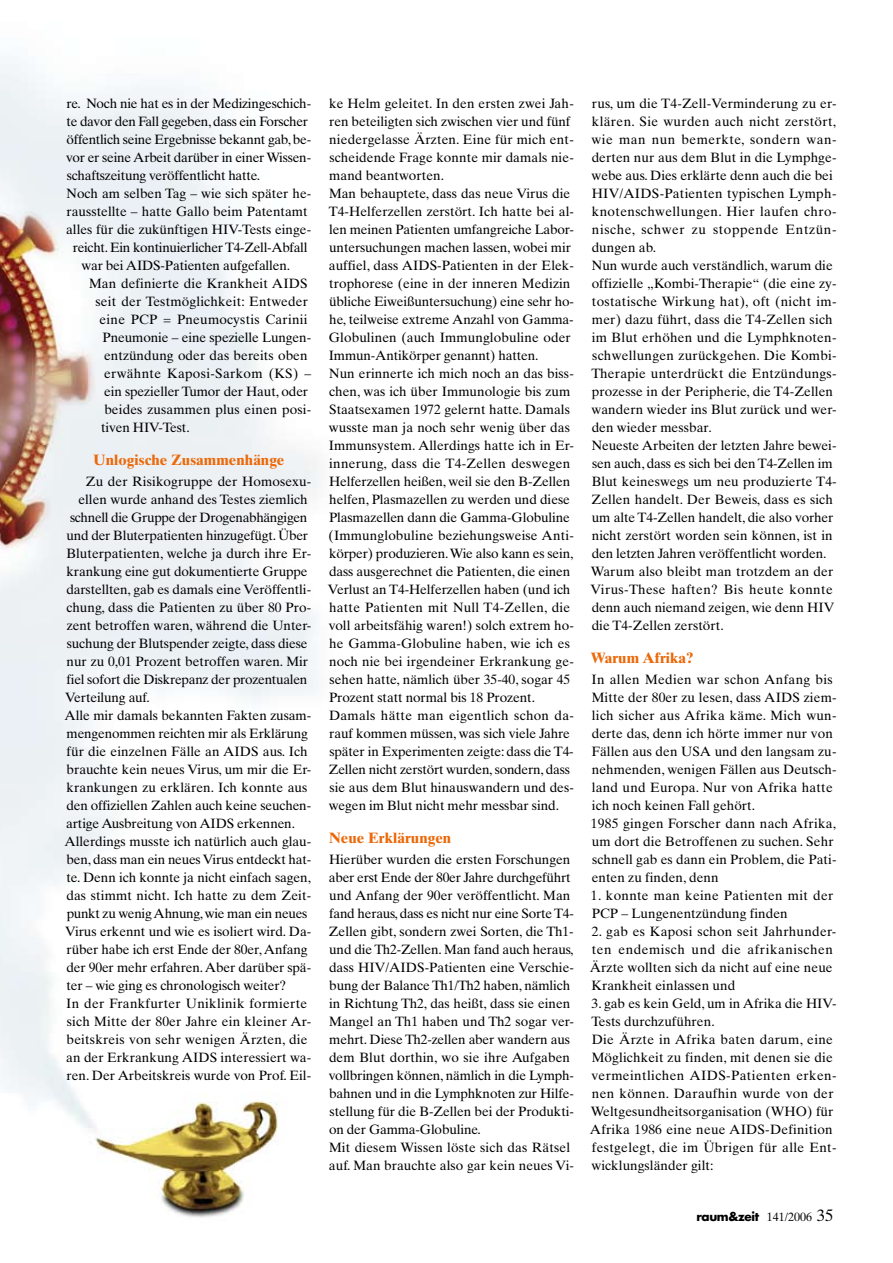
<style>
.page{position:relative;width:893px;height:1263px;background:#fff}
.page>*{position:absolute;margin:0;border:0;box-sizing:border-box;transform-origin:0 0}
.t1{font:700 15px "Times Ten";letter-spacing:.005em;color:#eb690a}
.t2{font:13.5px/18px "Times Ten";color:#000}
.t3{font:13.5px "Times Ten";letter-spacing:-.02em;color:#000}
.t4{font:13.5px/18px "Times Ten";letter-spacing:.02em;color:#000}
.t5{font:13.5px/18px "Times Ten";letter-spacing:.025em;color:#000}
.t6{font:13.5px "Times Ten";letter-spacing:-.025em;color:#000}
.t7{font:700 12px "Futura";letter-spacing:-.03em;color:#000}
.s1{font-family:"Times Ten";font-weight:400}
.s2{font-family:"Times Ten";font-weight:400;font-size:16.5px}
</style>
<div class="page">
<img style="left:0;top:56px;width:321px;height:1162px">
<p class="t2" style="left:67px;top:94px;width:246px">re. Noch nie hat es in der Medizingeschich-</p>
<p class="t6" style="left:67px;top:113px;width:243px">te davor den Fall gegeben, dass ein Forscher</p>
<p class="t3" style="left:67px;top:131px;width:246px">öffentlich seine Ergebnisse bekannt gab, be-</p>
<p class="t3" style="left:66px;top:149px;width:247px">vor er seine Arbeit darüber in einer Wissen-</p>
<p class="t2" style="left:67px;top:166px;width:195px">schaftszeitung veröffentlicht hatte.</p>
<p class="t2" style="left:66px;top:184px;width:246px">Noch am selben Tag – wie sich später he-</p>
<p class="t2" style="left:67px;top:202px;width:243px">rausstellte – hatte Gallo beim Patentamt</p>
<p class="t2" style="left:66px;top:220px;width:246px">alles für die zukünftigen HIV-Tests einge-</p>
<p class="t3" style="left:73px;top:239px;width:236px">reicht. Ein kontinuierlicher T4-Zell-Abfall</p>
<p class="t2" style="left:81px;top:256px;width:210px">war bei AIDS-Patienten aufgefallen.</p>
<p class="t2" style="left:89px;top:274px;width:220px">Man definierte die Krankheit AIDS</p>
<p class="t2" style="left:96px;top:292px;width:214px">seit der Testmöglichkeit: Entweder</p>
<p class="t4" style="left:100px;top:310px;width:210px">eine PCP = Pneumocystis Carinii</p>
<p class="t2" style="left:103px;top:328px;width:210px">Pneumonie – eine spezielle Lungen-</p>
<p class="t2" style="left:104px;top:346px;width:205px">entzündung oder das bereits oben</p>
<p class="t5" style="left:104px;top:364px;width:209px">erwähnte Kaposi-Sarkom (KS) –</p>
<p class="t2" style="left:104px;top:382px;width:206px">ein spezieller Tumor der Haut, oder</p>
<p class="t2" style="left:104px;top:400px;width:208px">beides zusammen plus einen posi-</p>
<p class="t2" style="left:101px;top:418px;width:90px">tiven HIV-Test.</p>
<p class="t1" style="left:93px;top:451px;width:193px">Unlogische Zusammenhänge</p>
<p class="t2" style="left:86px;top:472px;width:227px">Zu der Risikogruppe der Homosexu-</p>
<p class="t2" style="left:79px;top:490px;width:231px">ellen wurde anhand des Testes ziemlich</p>
<p class="t6" style="left:70px;top:509px;width:239px">schnell die Gruppe der Drogenabhängigen</p>
<p class="t2" style="left:67px;top:526px;width:243px">und der Bluterpatienten hinzugefügt. Über</p>
<p class="t2" style="left:66px;top:544px;width:246px">Bluterpatienten, welche ja durch ihre Er-</p>
<p class="t2" style="left:67px;top:562px;width:242px">krankung eine gut dokumentierte Gruppe</p>
<p class="t2" style="left:66px;top:580px;width:246px">darstellten, gab es damals eine Veröffentli-</p>
<p class="t2" style="left:66px;top:598px;width:246px">chung, dass die Patienten zu über 80 Pro-</p>
<p class="t2" style="left:67px;top:616px;width:246px">zent betroffen waren, während die Unter-</p>
<p class="t2" style="left:67px;top:634px;width:242px">suchung der Blutspender zeigte, dass diese</p>
<p class="t2" style="left:67px;top:652px;width:243px">nur zu 0,01 Prozent betroffen waren. Mir</p>
<p class="t3" style="left:67px;top:671px;width:242px">fiel sofort die Diskrepanz der prozentualen</p>
<p class="t2" style="left:65px;top:688px;width:86px">Verteilung auf.</p>
<p class="t2" style="left:65px;top:706px;width:248px">Alle mir damals bekannten Fakten zusam-</p>
<p class="t2" style="left:67px;top:724px;width:243px">mengenommen reichten mir als Erklärung</p>
<p class="t2" style="left:67px;top:742px;width:242px">für die einzelnen Fälle an AIDS aus. Ich</p>
<p class="t2" style="left:67px;top:760px;width:246px">brauchte kein neues Virus, um mir die Er-</p>
<p class="t2" style="left:67px;top:778px;width:242px">krankungen zu erklären. Ich konnte aus</p>
<p class="t2" style="left:66px;top:796px;width:246px">den offiziellen Zahlen auch keine seuchen-</p>
<p class="t2" style="left:66px;top:814px;width:230px">artige Ausbreitung von AIDS erkennen.</p>
<p class="t2" style="left:65px;top:832px;width:248px">Allerdings musste ich natürlich auch glau-</p>
<p class="t2" style="left:67px;top:850px;width:246px">ben, dass man ein neues Virus entdeckt hat-</p>
<p class="t2" style="left:67px;top:868px;width:246px">te. Denn ich konnte ja nicht einfach sagen,</p>
<p class="t2" style="left:66px;top:886px;width:246px">das stimmt nicht. Ich hatte zu dem Zeit-</p>
<p class="t3" style="left:67px;top:905px;width:242px">punkt zu wenig Ahnung, wie man ein neues</p>
<p class="t2" style="left:65px;top:922px;width:248px">Virus erkennt und wie es isoliert wird. Da-</p>
<p class="t2" style="left:67px;top:940px;width:243px">rüber habe ich erst Ende der 80er, Anfang</p>
<p class="t2" style="left:66px;top:958px;width:246px">der 90er mehr erfahren. Aber darüber spä-</p>
<p class="t2" style="left:67px;top:976px;width:221px">ter – wie ging es chronologisch weiter?</p>
<p class="t4" style="left:66px;top:994px;width:243px">In der Frankfurter Uniklinik formierte</p>
<p class="t2" style="left:67px;top:1012px;width:246px">sich Mitte der 80er Jahre ein kleiner Ar-</p>
<p class="t2" style="left:67px;top:1030px;width:242px">beitskreis von sehr wenigen Ärzten, die</p>
<p class="t2" style="left:66px;top:1048px;width:246px">an der Erkrankung AIDS interessiert wa-</p>
<p class="t2" style="left:67px;top:1066px;width:246px">ren. Der Arbeitskreis wurde von Prof. Eil-</p>
<p class="t2" style="left:328px;top:94px;width:248px">ke Helm geleitet. In den ersten zwei Jah&shy;ren beteiligten sich zwischen vier und fünf niedergelasse Ärzten. Eine für mich ent&shy;scheidende Frage konnte mir damals nie&shy;mand beantworten.<br>Man behauptete, dass das neue Virus die T4-Helferzellen zerstört. Ich hatte bei al&shy;len meinen Patienten umfangreiche Labor&shy;untersuchungen machen lassen, wobei mir auffiel, dass AIDS-Patienten in der Elek&shy;trophorese (eine in der inneren Medizin übliche Eiweißuntersuchung) eine sehr ho&shy;he, teilweise extreme Anzahl von Gamma-Globulinen (auch Immunglobuline oder Immun-Antikörper genannt) hatten.<br>Nun erinnerte ich mich noch an das biss&shy;chen, was ich über Immunologie bis zum Staatsexamen 1972 gelernt hatte. Damals wusste man ja noch sehr wenig über das Immunsystem. Allerdings hatte ich in Er&shy;innerung, dass die T4-Zellen deswegen Helferzellen heißen, weil sie den B-Zellen helfen, Plasmazellen zu werden und diese Plasmazellen dann die Gamma-Globuline (Immunglobuline beziehungsweise Anti&shy;körper) produzieren. Wie also kann es sein, dass ausgerechnet die Patienten, die einen Verlust an T4-Helferzellen haben (und ich hatte Patienten mit Null T4-Zellen, die voll arbeitsfähig waren!) solch extrem ho&shy;he Gamma-Globuline haben, wie ich es noch nie bei irgendeiner Erkrankung ge&shy;sehen hatte, nämlich über 35-40, sogar 45<br>Prozent statt normal bis 18 Prozent.<br>Damals hätte man eigentlich schon da&shy;rauf kommen müssen, was sich viele Jahre später in Experimenten zeigte: dass die T4- Zellen nicht zerstört wurden, sondern, dass sie aus dem Blut hinauswandern und des&shy;wegen im Blut nicht mehr messbar sind.</p>
<p class="t1" style="left:329px;top:829px;width:124px">Neue Erklärungen</p>
<p class="t2" style="left:329px;top:850px;width:247px">Hierüber wurden die ersten Forschungen aber erst Ende der 80er Jahre durchgeführt und Anfang der 90er veröffentlicht. Man fand heraus, dass es nicht nur eine Sorte T4- Zellen gibt, sondern zwei Sorten, die Th1- und die Th2-Zellen. Man fand auch heraus, dass HIV/AIDS-Patienten eine Verschie&shy;bung der Balance Th1/Th2 haben, nämlich in Richtung Th2, das heißt, dass sie einen Mangel an Th1 haben und Th2 sogar ver&shy;mehrt. Diese Th2-zellen aber wandern aus dem Blut dorthin, wo sie ihre Aufgaben vollbringen können, nämlich in die Lymph&shy;bahnen und in die Lymphknoten zur Hilfe&shy;stellung für die B-Zellen bei der Produkti&shy;on der Gamma-Globuline.<br>Mit diesem Wissen löste sich das Rätsel auf. Man brauchte also gar kein neues Vi-</p>
<p class="t2" style="left:590px;top:94px;width:248px">rus, um die T4-Zell-Verminderung zu er&shy;klären. Sie wurden auch nicht zerstört, wie man nun bemerkte, sondern wan&shy;derten nur aus dem Blut in die Lymphge&shy;webe aus. Dies erklärte denn auch die bei HIV/AIDS-Patienten typischen Lymph&shy;knotenschwellungen. Hier laufen chro&shy;nische, schwer zu stoppende Entzün&shy;dungen ab.<br>Nun wurde auch verständlich, warum die offizielle „Kombi-Therapie“ (die eine zy&shy;tostatische Wirkung hat), oft (nicht im&shy;mer) dazu führt, dass die T4-Zellen sich im Blut erhöhen und die Lymphknoten&shy;schwellungen zurückgehen. Die Kombi-Therapie unterdrückt die Entzündungs&shy;prozesse in der Peripherie, die T4-Zellen wandern wieder ins Blut zurück und wer&shy;den wieder messbar.<br>Neueste Arbeiten der letzten Jahre bewei&shy;sen auch, dass es sich bei den T4-Zellen im Blut keineswegs um neu produzierte T4- Zellen handelt. Der Beweis, dass es sich um alte T4-Zellen handelt, die also vorher nicht zerstört worden sein können, ist in den letzten Jahren veröffentlicht worden.<br>Warum also bleibt man trotzdem an der Virus-These haften? Bis heute konnte denn auch niemand zeigen, wie denn HIV die T4-Zellen zerstört.</p>
<p class="t1" style="left:591px;top:649px;width:104px">Warum Afrika?</p>
<p class="t2" style="left:591px;top:670px;width:247px">In allen Medien war schon Anfang bis Mitte der 80er zu lesen, dass AIDS ziem&shy;lich sicher aus Afrika käme. Mich wun&shy;derte das, denn ich hörte immer nur von Fällen aus den USA und den langsam zu&shy;nehmenden, wenigen Fällen aus Deutsch&shy;land und Europa. Nur von Afrika hatte ich noch keinen Fall gehört.<br>1985 gingen Forscher dann nach Afrika, um dort die Betroffenen zu suchen. Sehr schnell gab es dann ein Problem, die Pati&shy;enten zu finden, denn</p>
<p class="t5" style="left:591px;top:886px;width:244px">1. konnte man keine Patienten mit der<br>PCP – Lungenentzündung finden</p>
<p class="t4" style="left:590px;top:922px;width:248px">2. gab es Kaposi schon seit Jahrhunder&shy;ten endemisch und die afrikanischen Ärzte wollten sich da nicht auf eine neue Krankheit einlassen und</p>
<p class="t2" style="left:590px;top:994px;width:248px">3. gab es kein Geld, um in Afrika die HIV-Tests durchzuführen.<br>Die Ärzte in Afrika baten darum, eine Möglichkeit zu finden, mit denen sie die vermeintlichen AIDS-Patienten erken&shy;nen können. Daraufhin wurde von der Weltgesundheitsorganisation (WHO) für Afrika 1986 eine neue AIDS-Definition festgelegt, die im Übrigen für alle Ent&shy;wicklungsländer gilt:</p>
<p class="t7" style="left:696px;top:1208px;width:139px">raum&amp;zeit <span class="s1">141/2006</span> <span class="s2">35</span></p>
</div>
